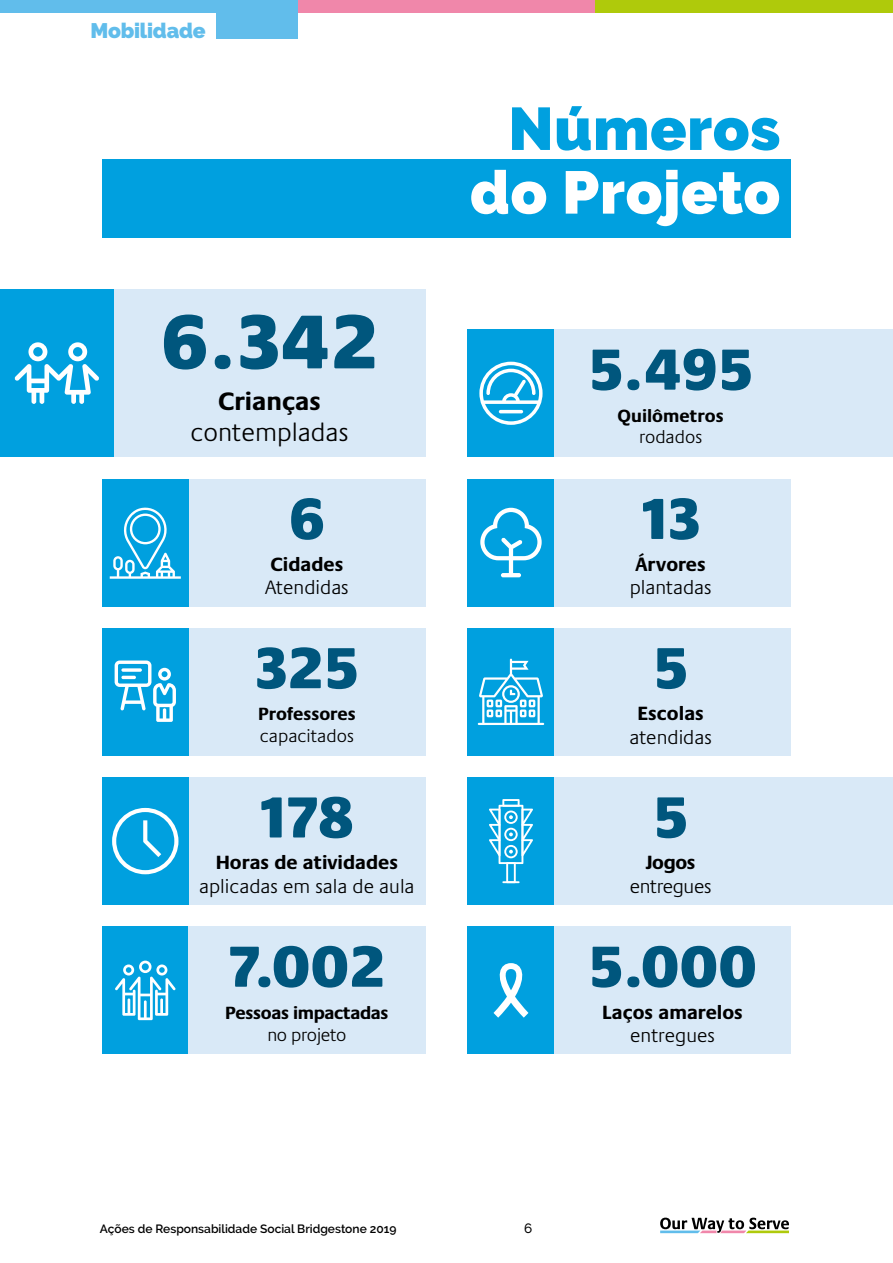
<style>
.page{position:relative;width:893px;height:1263px;background:#fff}
.page>*{position:absolute;margin:0;border:0;box-sizing:border-box;transform-origin:0 0}
.t1{font:900 78.9px "Praxis Next";color:#00567d}
.t2{font:900 60px "Praxis Next";color:#00567d}
.t3{font:900 60px "Raleway";letter-spacing:.01em;color:#fff}
.t4{font:900 60px "Raleway";letter-spacing:.01em;color:#00a0df}
.t5{font:300 25.65px "Praxis LT Pro";color:#000}
.t6{font:700 25.65px "Praxis LT Pro";color:#000}
.t7{font:900 21px "Raleway";letter-spacing:-.01em;color:#61bdeb}
.t8{font:300 19.5px "Praxis LT Pro";color:#000}
.t9{font:700 19.5px "Praxis LT Pro";color:#000}
.t10{font:300 19.5px "Praxis LT Pro";letter-spacing:-.02em;color:#000}
.t11{font:700 18px "Praxis LT Pro";color:#000}
.t12{font:300 18px "Praxis LT Pro";color:#000}
.t13{font:700 18px "Praxis LT Pro";letter-spacing:-.02em;color:#000}
.t14{font:300 18px "Praxis LT Pro";letter-spacing:-.02em;color:#000}
.t15{font:500 13.5px "Raleway";color:#000}
.t16{font:600 12px "Raleway";color:#000}
</style>
<div class="page">
<div style="left:0;top:0;width:298px;height:13px;background:#61bdeb"></div>
<div style="left:298px;top:0;width:297px;height:13px;background:#f087aa"></div>
<div style="left:595px;top:0;width:298px;height:13px;background:#afca0b"></div>
<div style="left:216px;top:0;width:82px;height:38px;background:#61bdeb"></div>
<svg style="left:660px;top:1217px;width:129px;height:16px"></svg>
<div style="left:468px;top:329px;width:425px;height:128px;background:#d9e9f7"></div>
<div style="left:102px;top:479px;width:323px;height:127px;background:#d9e9f7"></div>
<div style="left:468px;top:479px;width:323px;height:127px;background:#d9e9f7"></div>
<div style="left:102px;top:777px;width:323px;height:128px;background:#d9e9f7"></div>
<div style="left:468px;top:628px;width:323px;height:128px;background:#d9e9f7"></div>
<div style="left:102px;top:926px;width:323px;height:128px;background:#d9e9f7"></div>
<div style="left:468px;top:777px;width:425px;height:128px;background:#d9e9f7"></div>
<div style="left:468px;top:926px;width:323px;height:128px;background:#d9e9f7"></div>
<div style="left:0;top:289px;width:425px;height:168px;background:#d9e9f7"></div>
<div style="left:0;top:289px;width:114px;height:168px;background:#00a0df"></div>
<svg style="left:15px;top:342px;width:84px;height:62px"></svg>
<div style="left:468px;top:329px;width:86px;height:128px;background:#00a0df"></div>
<div style="left:102px;top:479px;width:87px;height:127px;background:#00a0df"></div>
<div style="left:468px;top:479px;width:86px;height:127px;background:#00a0df"></div>
<div style="left:102px;top:777px;width:87px;height:128px;background:#00a0df"></div>
<div style="left:468px;top:628px;width:86px;height:128px;background:#00a0df"></div>
<div style="left:102px;top:926px;width:85px;height:128px;background:#00a0df"></div>
<div style="left:468px;top:777px;width:86px;height:128px;background:#00a0df"></div>
<div style="left:468px;top:926px;width:86px;height:128px;background:#00a0df"></div>
<div style="left:102px;top:628px;width:323px;height:128px;background:#d9e9f7"></div>
<div style="left:102px;top:628px;width:87px;height:128px;background:#00a0df"></div>
<svg style="left:115px;top:660px;width:61px;height:62px"></svg>
<svg style="left:110px;top:507px;width:71px;height:72px"></svg>
<svg style="left:115px;top:961px;width:61px;height:59px"></svg>
<svg style="left:112px;top:808px;width:66px;height:66px"></svg>
<svg style="left:479px;top:362px;width:64px;height:63px"></svg>
<svg style="left:493px;top:963px;width:35px;height:55px"></svg>
<svg style="left:480px;top:508px;width:62px;height:69px"></svg>
<div style="left:102px;top:159px;width:689px;height:79px;background:#00a0df"></div>
<svg style="left:478px;top:659px;width:66px;height:66px"></svg>
<svg style="left:489px;top:799px;width:44px;height:84px"></svg>
<p class="t7" style="left:91px;top:19px;width:117px">Mobilidade</p>
<h1 class="t1" style="left:161px;top:276px;width:218px">6.342</h1>
<h3 class="t6" style="left:218px;top:386px;width:104px">Crianças</h3>
<h3 class="t5" style="left:191px;top:418px;width:159px">contempladas</h3>
<h2 class="t4" style="left:508px;top:94px;width:273px">Números</h2>
<h2 class="t3" style="left:470px;top:158px;width:312px">do Projeto</h2>
<h2 class="t2" style="left:588px;top:319px;width:167px">5.495</h2>
<p class="t11" style="left:618px;top:405px;width:108px">Quilômetros</p>
<p class="t12" style="left:639px;top:427px;width:65px">rodados</p>
<h2 class="t2" style="left:289px;top:469px;width:37px">6</h2>
<h2 class="t2" style="left:641px;top:469px;width:61px">13</h2>
<p class="t9" style="left:270px;top:553px;width:74px">Cidades</p>
<p class="t8" style="left:265px;top:576px;width:85px">Atendidas</p>
<h2 class="t2" style="left:255px;top:618px;width:106px">325</h2>
<p class="t11" style="left:258px;top:703px;width:99px">Professores</p>
<p class="t12" style="left:260px;top:725px;width:95px">capacitados</p>
<h2 class="t2" style="left:259px;top:767px;width:97px">178</h2>
<p class="t9" style="left:216px;top:851px;width:184px">Horas de atividades</p>
<p class="t8" style="left:199px;top:875px;width:217px">aplicadas em sala de aula</p>
<p class="t9" style="left:636px;top:553px;width:72px">Árvores</p>
<p class="t8" style="left:630px;top:576px;width:83px">plantadas</p>
<h2 class="t2" style="left:653px;top:618px;width:37px">5</h2>
<p class="t9" style="left:637px;top:702px;width:68px">Escolas</p>
<p class="t8" style="left:629px;top:726px;width:84px">atendidas</p>
<h2 class="t2" style="left:653px;top:767px;width:37px">5</h2>
<p class="t9" style="left:646px;top:851px;width:51px">Jogos</p>
<p class="t10" style="left:630px;top:875px;width:83px">entregues</p>
<h2 class="t2" style="left:229px;top:916px;width:158px">7.002</h2>
<h2 class="t2" style="left:588px;top:916px;width:170px">5.000</h2>
<p class="t13" style="left:225px;top:1002px;width:165px">Pessoas impactadas</p>
<p class="t14" style="left:267px;top:1024px;width:81px">no projeto</p>
<p class="t16" style="left:100px;top:1222px;width:298px">Ações de Responsabilidade Social Bridgestone 2019</p>
<p class="t15" style="left:524px;top:1220px;width:10px">6</p>
<p class="t9" style="left:602px;top:1000px;width:142px">Laços amarelos</p>
<p class="t8" style="left:630px;top:1024px;width:86px">entregues</p>
</div>
